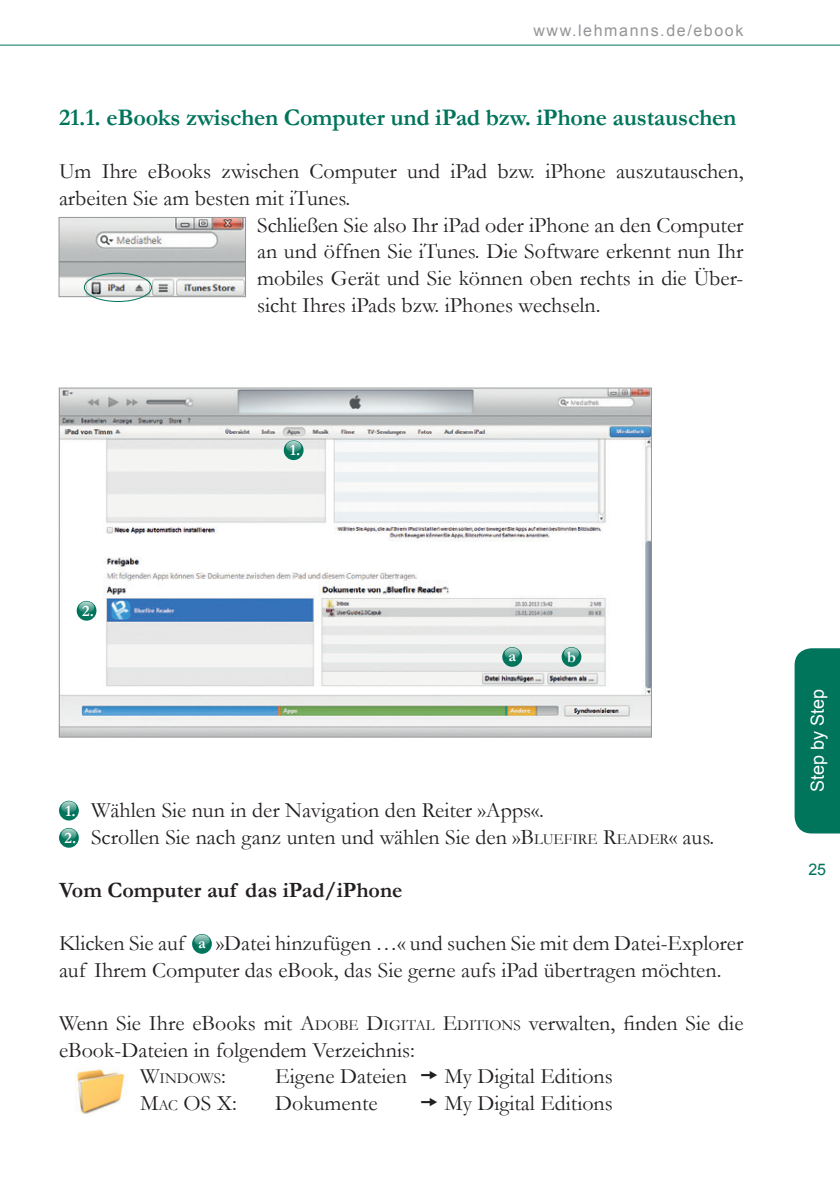
<style>
.page{position:relative;width:840px;height:1191px;background:#fff}
.page>*{position:absolute;margin:0;border:0;box-sizing:border-box;transform-origin:0 0}
.t1{font:700 24px "Garamond";letter-spacing:-.01em;color:#01745c}
.t2{font:22px/26.6px "Garamond";color:#231f20}
.t3{font:700 22px "Garamond";color:#231f20}
.t4{font:22px "Garamond";color:#231f20}
.t5{font:18px "Arial";color:#fff}
.t6{font:16px "Arial";letter-spacing:.1em;color:#939598}
.t7{font:700 16px "Garamond";color:#fff}
.t8{font:16px "Arial";color:#01745c}
.t9{font:15.4px "Garamond";color:#231f20}
.s1{font-weight:700;font-size:16px;color:#fff}
.s2{font-style:inherit}
.s3{font-size:15.4px}
.s4{font-size:22px}
</style>
<div class="page">
<img style="left:61px;top:219px;width:182px;height:76px">
<div style="left:59px;top:217px;width:186px;height:80px;border:1px solid #939598"></div>
<div style="left:84px;top:273px;width:68px;height:29px;border:1px solid #01745c;border-radius:50%"></div>
<svg style="left:0;top:44px;width:839px;height:2px;background:#7eb8ac"></svg>
<div style="left:794px;top:648px;width:45px;height:185px;background:#01745c"></div>
<svg style="left:59px;top:800px;width:20px;height:20px"></svg>
<svg style="left:61px;top:801px;width:15px;height:12px"></svg>
<div style="left:59px;top:828px;width:20px;height:19px;background:#01745c;border-radius:50%"></div>
<svg style="left:61px;top:828px;width:15px;height:12px"></svg>
<div style="left:192px;top:934px;width:20px;height:19px;background:#01745c;border-radius:50%"></div>
<svg style="left:194px;top:934px;width:15px;height:12px"></svg>
<img style="left:77px;top:1069px;width:48px;height:46px">
<img style="left:61px;top:390px;width:588px;height:345px">
<svg style="left:283px;top:440px;width:20px;height:20px"></svg>
<svg style="left:286px;top:441px;width:15px;height:11px"></svg>
<div style="left:77px;top:601px;width:19px;height:19px;background:#01745c;border-radius:50%"></div>
<svg style="left:79px;top:601px;width:15px;height:12px"></svg>
<svg style="left:502px;top:647px;width:20px;height:20px"></svg>
<svg style="left:504px;top:647px;width:15px;height:12px"></svg>
<svg style="left:561px;top:647px;width:20px;height:20px"></svg>
<svg style="left:563px;top:647px;width:15px;height:12px"></svg>
<p class="t6" style="left:533px;top:20px;width:211px">www.lehmanns.de/ebook</p>
<p class="t1" style="left:59px;top:103px;width:678px">21.1. eBooks zwischen Computer und iPad bzw. iPhone austauschen</p>
<p class="t2" style="left:59px;top:158px;width:685px">Um Ihre eBooks zwischen Computer und iPad bzw. iPhone auszutauschen,</p>
<p class="t2" style="left:59px;top:185px;width:293px">arbeiten Sie am besten mit iTunes.</p>
<p class="t2" style="left:257px;top:211px;width:487px">Schließen Sie also Ihr iPad oder iPhone an den Computer</p>
<p class="t2" style="left:257px;top:238px;width:487px">an und öffnen Sie iTunes. Die Software erkennt nun Ihr</p>
<p class="t2" style="left:257px;top:264px;width:487px">mobiles Gerät und Sie können oben rechts in die Über-</p>
<p class="t2" style="left:257px;top:291px;width:345px">sicht Ihres iPads bzw. iPhones wechseln.</p>
<p class="t7" style="left:82px;top:601px;width:13px">2.</p>
<p class="t7" style="left:290px;top:440px;width:12px">1.</p>
<p class="t7" style="left:508px;top:646px;width:9px">a</p>
<p class="t7" style="left:566px;top:647px;width:10px">b</p>
<p class="t2" style="left:65px;top:796px;width:480px"><span class="s1">1.</span> Wählen Sie nun in der Navigation den Reiter »Apps«.</p>
<p class="t2" style="left:65px;top:823px;width:651px"><span class="s1">2.</span> Scrollen Sie nach ganz unten und wählen Sie den »<span class="s2">B</span><span class="s3">LUEFIRE</span> <span class="s2">R</span><span class="s3">EADER</span>« aus.</p>
<p class="t3" style="left:59px;top:877px;width:345px">Vom Computer auf das iPad/iPhone</p>
<p class="t2" style="left:59px;top:929px;width:685px">Klicken Sie auf <span class="s1">a</span> »Datei hinzufügen …« und suchen Sie mit dem Datei-Explorer auf Ihrem Computer das eBook, das Sie gerne aufs iPad übertragen möchten.</p>
<p class="t2" style="left:59px;top:1009px;width:685px">Wenn Sie Ihre eBooks mit <span class="s2">A</span><span class="s3">DOBE</span> <span class="s2">D</span><span class="s3">IGITAL</span> <span class="s2">E</span><span class="s3">DITIONS</span> verwalten, finden Sie die eBook-Dateien in folgendem Verzeichnis:</p>
<p class="t9" style="left:140px;top:1069px;width:87px"><span class="s4">W</span>INDOWS<span class="s4">:</span></p>
<p class="t2" style="left:275px;top:1062px;width:133px">Eigene Dateien</p>
<p class="t2" style="left:444px;top:1062px;width:170px">My Digital Editions</p>
<p class="t4" style="left:140px;top:1089px;width:98px">M<span class="s3">AC</span> OS X<span class="s2">:</span></p>
<p class="t2" style="left:275px;top:1089px;width:104px">Dokumente</p>
<p class="t2" style="left:444px;top:1089px;width:170px">My Digital Editions</p>
<p class="t5" style="left:805px;top:792px;width:105px;rotate:-90deg">Step by Step</p>
<p class="t8" style="left:807px;top:858px;width:19px">25</p>
</div>
